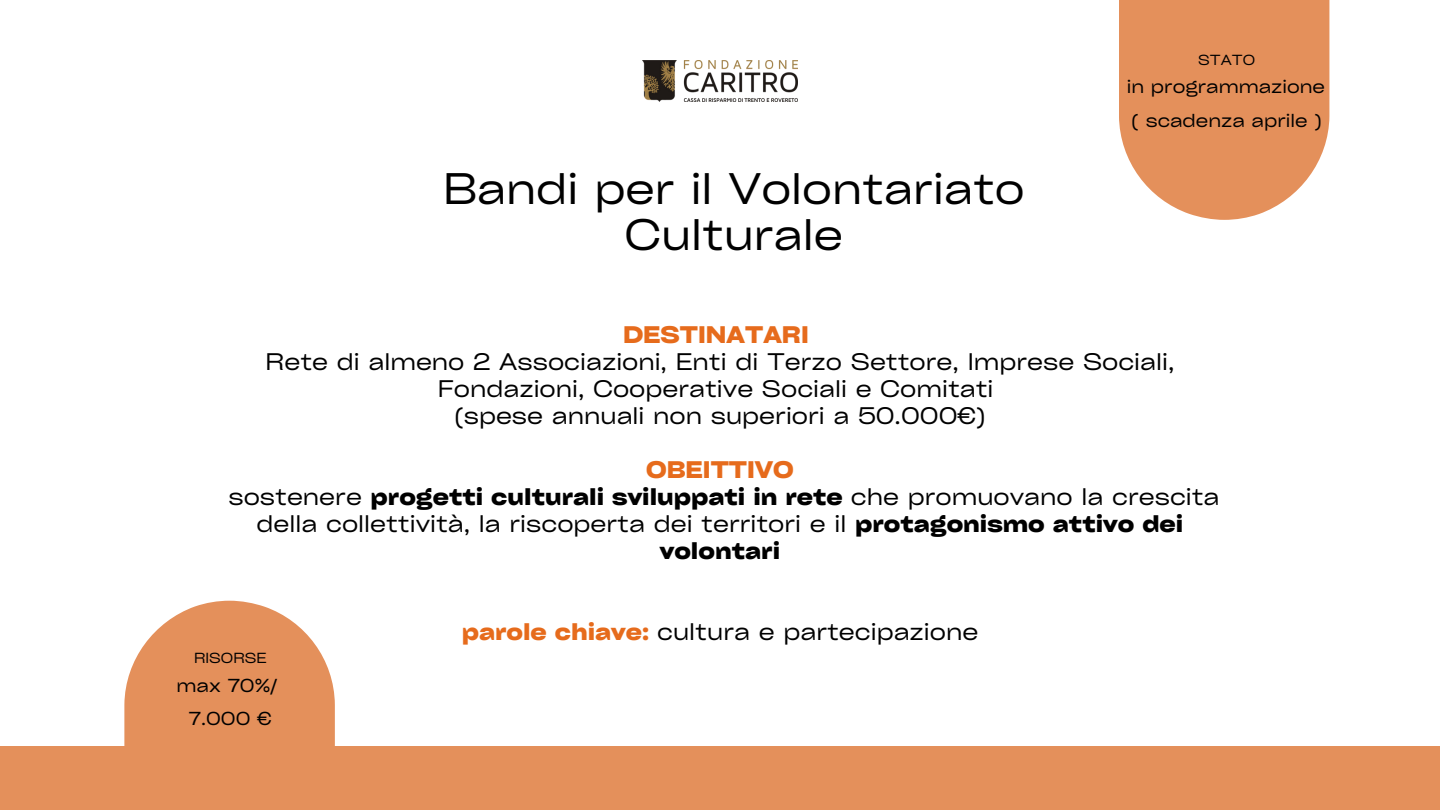
<style>
.page{position:relative;width:1440px;height:810px;background:#fff}
.page>*{position:absolute;margin:0;border:0;box-sizing:border-box;transform-origin:0 0}
.t1{font:expanded 42.3px/46.5px "Cy Grotesk";color:#000;text-align:center}
.t2{font:expanded 23px/27px "Cy Grotesk";color:#000;text-align:center}
.t3{font:700 expanded 23px "Cy Grotesk";color:#e66b1c}
.t4{font:expanded 18px/33.8px "Cy Grotesk";color:#000}
.t5{font:expanded 14px "Cy Grotesk";color:#000}
.s1{font-weight:700;color:#e66b1c}
.s2{font-weight:700}
</style>
<div class="page">
<div style="left:0;top:746px;width:1440px;height:64px;background:#e4905b"></div>
<svg style="left:1119px;top:0;width:210px;height:220px;background:#e69b6b"></svg>
<img style="left:643px;top:61px;width:154px;height:40px">
<svg style="left:125px;top:601px;width:210px;height:145px;background:#e8a174"></svg>
<h1 class="t1" style="left:443px;top:164px;width:583px">Bandi per il Volontariato<br>Culturale</h1>
<p class="t5" style="left:1198px;top:51px;width:58px">STATO</p>
<p class="t4" style="left:1127px;top:69px;width:200px">in programmazione ( scadenza aprile )</p>
<p class="t3" style="left:623px;top:320px;width:187px">DESTINATARI</p>
<p class="t2" style="left:266px;top:347px;width:910px">Rete di almeno 2 Associazioni, Enti di Terzo Settore, Imprese Sociali,<br>Fondazioni, Cooperative Sociali e Comitati<br>(spese annuali non superiori a 50.000€)</p>
<p class="t2" style="left:228px;top:455px;width:993px"><span class="s1">OBEITTIVO<br></span>sostenere <span class="s2">progetti culturali sviluppati in rete</span> che promuovano la crescita della collettività, la riscoperta dei territori e il <span class="s2">protagonismo attivo dei volontari</span></p>
<p class="t5" style="left:194px;top:649px;width:74px">RISORSE</p>
<p class="t4" style="left:177px;top:668px;width:102px;text-align:center">max 70%/<br>7.000 €</p>
<p class="t2" style="left:462px;top:617px;width:518px"><span class="s1">parole chiave:</span> cultura e partecipazione</p>
</div>
